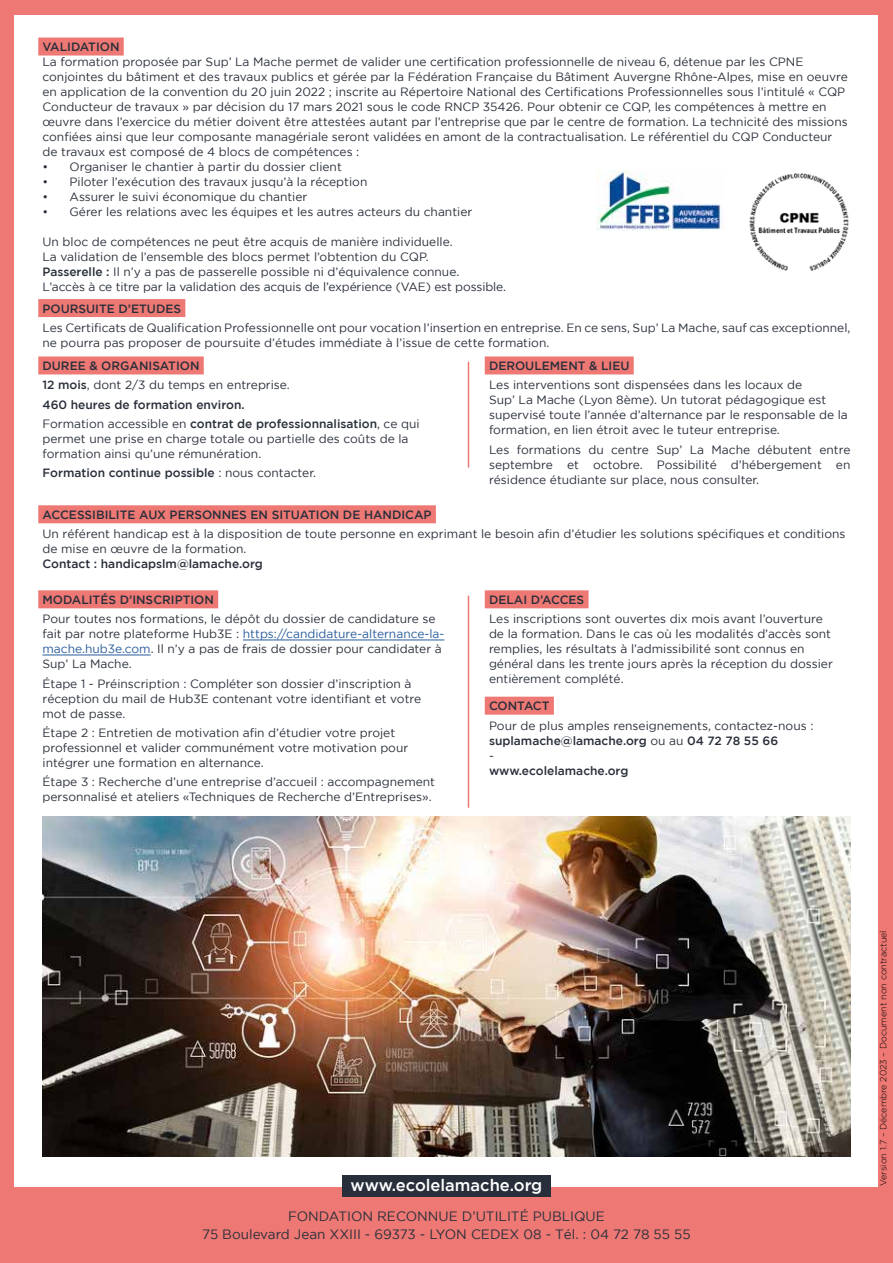
<style>
.page{position:relative;width:893px;height:1263px;background:#ee7874}
.page>*{position:absolute;margin:0;border:0;box-sizing:border-box;transform-origin:0 0}
.t1{font:500 16.5px "Gotham";color:#fff}
.t2{font:13.5px/18px "Gotham";color:#292f3a;text-align:center}
.t3{font:12px/15px "Gotham";color:#292f3a}
.t4{font:500 12px/19.2px "Gotham";color:#292f3a}
.t5{font:300 9px "Gotham";color:#000}
.s1{font-weight:500}
.s2{font-weight:400}
.s3{color:#275b9b}
</style>
<div class="page">
<div style="left:15px;top:15px;width:863px;height:1171px;background:#fff"></div>
<div style="left:342px;top:1176px;width:209px;height:21px;background:#292f3a"></div>
<div style="left:38px;top:299px;width:147px;height:18px;background:#ee7874"></div>
<div style="left:38px;top:356px;width:166px;height:18px;background:#ee7874"></div>
<div style="left:38px;top:38px;width:86px;height:18px;background:#ee7874"></div>
<hr style="left:468px;top:362px;width:1px;height:105px;background:#ee7874">
<div style="left:485px;top:356px;width:149px;height:18px;background:#ee7874"></div>
<div style="left:38px;top:505px;width:398px;height:18px;background:#ee7874"></div>
<hr style="left:468px;top:596px;width:1px;height:211px;background:#ee7874">
<img style="left:43px;top:816px;width:807px;height:341px">
<div style="left:38px;top:590px;width:180px;height:18px;background:#ee7874"></div>
<hr style="left:243px;top:640px;width:201px;height:1px;background:#275b9b">
<hr style="left:43px;top:655px;width:108px;height:1px;background:#275b9b">
<div style="left:485px;top:590px;width:104px;height:18px;background:#ee7874"></div>
<div style="left:485px;top:697px;width:69px;height:18px;background:#ee7874"></div>
<img style="left:596px;top:170px;width:128px;height:60px">
<img style="left:749px;top:173px;width:100px;height:97px">
<p class="t4" style="left:43px;top:37px;width:78px">VALIDATION</p>
<p class="t3" style="left:43px;top:54px;width:807px">La formation proposée par Sup’ La Mache permet de valider une certification professionnelle de niveau 6, détenue par les CPNE conjointes du bâtiment et des travaux publics et gérée par la Fédération Française du Bâtiment Auvergne Rhône-Alpes, mise en oeuvre en application de la convention du 20 juin 2022 ; inscrite au Répertoire National des Certifications Professionnelles sous l’intitulé « CQP Conducteur de travaux » par décision du 17 mars 2021 sous le code RNCP 35426. Pour obtenir ce CQP, les compétences à mettre en œuvre dans l’exercice du métier doivent être attestées autant par l’entreprise que par le centre de formation. La technicité des missions confiées ainsi que leur composante managériale seront validées en amont de la contractualisation. Le référentiel du CQP Conducteur de travaux est composé de 4 blocs de compétences :</p>
<p class="t3" style="left:43px;top:159px;width:301px">• Organiser le chantier à partir du dossier client</p>
<p class="t3" style="left:43px;top:174px;width:326px">• Piloter l’exécution des travaux jusqu’à la réception</p>
<p class="t3" style="left:43px;top:189px;width:266px">• Assurer le suivi économique du chantier</p>
<p class="t3" style="left:43px;top:204px;width:431px">• Gérer les relations avec les équipes et les autres acteurs du chantier</p>
<p class="t3" style="left:43px;top:234px;width:465px">Un bloc de compétences ne peut être acquis de manière individuelle.<br>La validation de l’ensemble des blocs permet l’obtention du CQP.<br><span class="s1">Passerelle :</span> Il n’y a pas de passerelle possible ni d’équivalence connue.<br>L’accès à ce titre par la validation des acquis de l’expérience (VAE) est possible.</p>
<p class="t4" style="left:43px;top:299px;width:140px">POURSUITE D’ETUDES</p>
<p class="t3" style="left:43px;top:320px;width:809px">Les Certificats de Qualification Professionnelle ont pour vocation l’insertion en entreprise. En ce sens, Sup’ La Mache, sauf cas exceptionnel, ne pourra pas proposer de poursuite d’études immédiate à l’issue de cette formation.</p>
<p class="t4" style="left:43px;top:356px;width:379px">DUREE &amp; ORGANISATION<br>12 mois<span class="s2">, dont 2/3 du temps en entreprise.<br></span>460 heures de formation environ.<br><span class="s2">Formation accessible en</span> contrat de professionnalisation<span class="s2">, ce qui</span></p>
<p class="t3" style="left:43px;top:431px;width:367px">permet une prise en charge totale ou partielle des coûts de la formation ainsi qu’une rémunération.</p>
<p class="t4" style="left:43px;top:463px;width:275px">Formation continue possible <span class="s2">: nous contacter.</span></p>
<p class="t4" style="left:489px;top:356px;width:142px">DEROULEMENT &amp; LIEU</p>
<p class="t3" style="left:489px;top:377px;width:360px">Les interventions sont dispensées dans les locaux de<br>Sup’ La Mache (Lyon 8ème). Un tutorat pédagogique est supervisé toute l’année d’alternance par le responsable de la formation, en lien étroit avec le tuteur entreprise.</p>
<p class="t3" style="left:489px;top:442px;width:363px;text-align:justify">Les formations du centre Sup’ La Mache débutent entre septembre et octobre. Possibilité d’hébergement en résidence étudiante sur place, nous consulter.</p>
<p class="t4" style="left:43px;top:505px;width:391px">ACCESSIBILITE AUX PERSONNES EN SITUATION DE HANDICAP</p>
<p class="t3" style="left:43px;top:526px;width:804px">Un référent handicap est à la disposition de toute personne en exprimant le besoin afin d’étudier les solutions spécifiques et conditions de mise en œuvre de la formation.</p>
<p class="t4" style="left:43px;top:554px;width:222px">Contact : handicapslm@lamache.org</p>
<p class="t4" style="left:43px;top:590px;width:173px">MODALITÉS D’INSCRIPTION</p>
<p class="t3" style="left:43px;top:611px;width:403px">Pour toutes nos formations, le dépôt du dossier de candidature se fait par notre plateforme Hub3E : <span class="s3">https://candidature-alternance-la&shy;mache.hub3e.com</span>. Il n’y a pas de frais de dossier pour candidater à Sup’ La Mache.</p>
<p class="t3" style="left:43px;top:676px;width:380px">Étape 1 - Préinscription : Compléter son dossier d’inscription à réception du mail de Hub3E contenant votre identifiant et votre mot de passe.</p>
<p class="t3" style="left:43px;top:725px;width:367px">Étape 2 : Entretien de motivation afin d’étudier votre projet professionnel et valider communément votre motivation pour intégrer une formation en alternance.</p>
<p class="t3" style="left:43px;top:774px;width:394px">Étape 3 : Recherche d’une entreprise d’accueil : accompagnement personnalisé et ateliers «Techniques de Recherche d’Entreprises».</p>
<p class="t4" style="left:489px;top:590px;width:97px">DELAI D’ACCES</p>
<p class="t3" style="left:489px;top:611px;width:345px">Les inscriptions sont ouvertes dix mois avant l’ouverture de la formation. Dans le cas où les modalités d’accès sont remplies, les résultats à l’admissibilité sont connus en général dans les trente jours après la réception du dossier entièrement complété.</p>
<p class="t4" style="left:489px;top:696px;width:62px">CONTACT</p>
<p class="t3" style="left:489px;top:718px;width:326px">Pour de plus amples renseignements, contactez-nous : <span class="s1">suplamache@lamache.org</span> ou au <span class="s1">04 72 78 55 66<br></span>-</p>
<p class="t4" style="left:489px;top:760px;width:141px">www.ecolelamache.org</p>
<h1 class="t1" style="left:351px;top:1175px;width:193px">www.ecolelamache.org</h1>
<p class="t2" style="left:202px;top:1207px;width:490px">FONDATION RECONNUE D’UTILITÉ PUBLIQUE<br>75 Boulevard Jean XXIII - 69373 - LYON CEDEX 08 - Tél. : 04 72 78 55 55</p>
<p class="t5" style="left:878px;top:1186px;width:257px;rotate:-90deg">Version 1.7 – Décembre 2023 – Document non contractuel</p>
</div>
